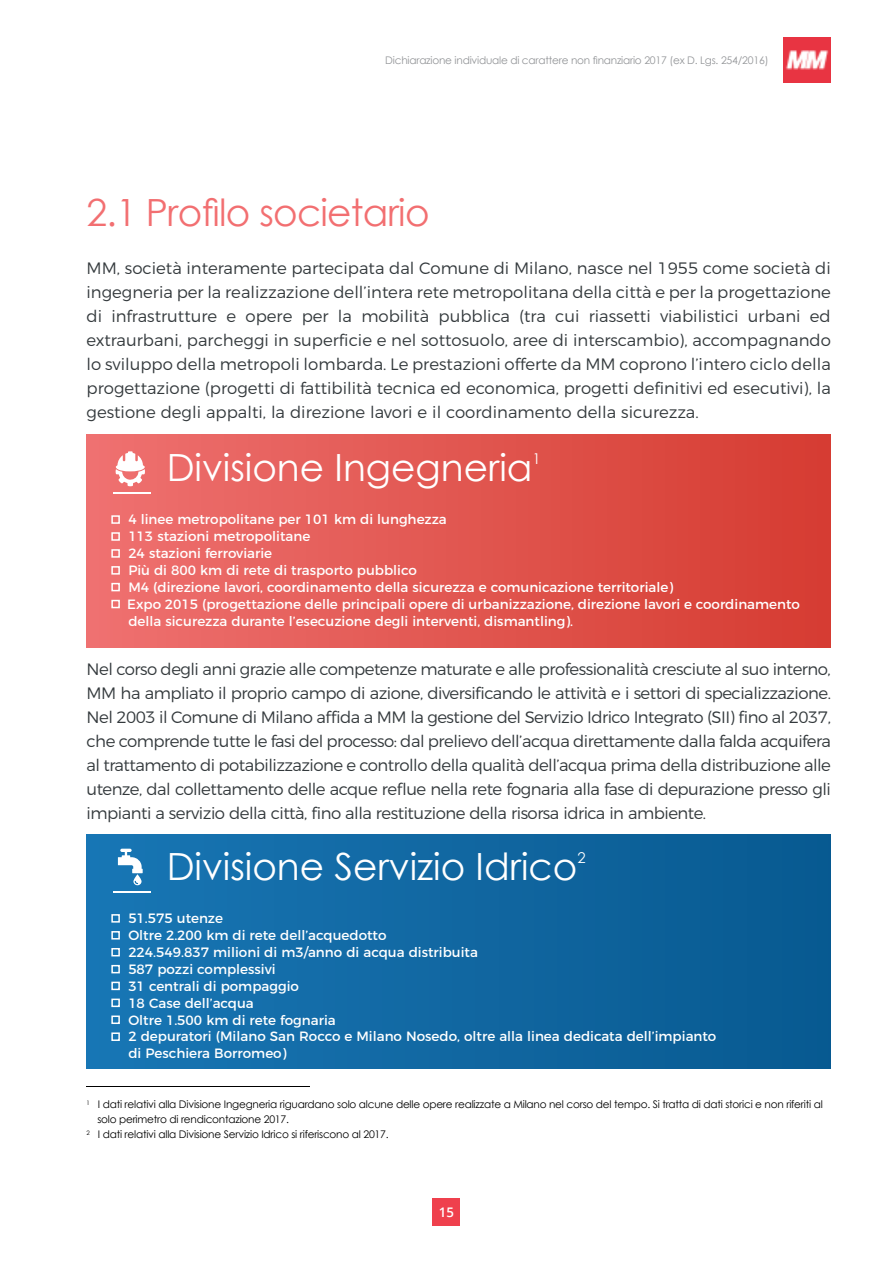
<style>
.page{position:relative;width:893px;height:1263px;background:#fff}
.page>*{position:absolute;margin:0;border:0;box-sizing:border-box;transform-origin:0 0}
.t1{font:37.5px "Century Gothic";color:#fff}
.t2{font:37.5px "Century Gothic";letter-spacing:-.02em;color:#f26f71}
.t3{font:300 16.5px/24px "Montserrat";letter-spacing:-.03em;color:#33393c;text-align:justify}
.t4{font:14.85px "Century Gothic";color:#fff}
.t5{font:13.5px/17px "Montserrat";color:#fff}
.t6{font:600 13.2px "Open Sans";color:#fff}
.t7{font:10.5px "Century Gothic";letter-spacing:-.02em;color:#000}
.t8{font:10.5px "Century Gothic";letter-spacing:-.02em;color:#939598}
</style>
<div class="page">
<img style="left:783px;top:38px;width:48px;height:45px">
<div style="left:433px;top:1198px;width:27px;height:27px;background:#ef404d"></div>
<svg style="left:87px;top:834px;width:744px;height:235px;background:#1067a1"></svg>
<div style="left:87px;top:434px;width:744px;height:213px;background:linear-gradient(to right,#ee7170,#d53c31)"></div>
<hr style="left:113px;top:492px;width:38px;height:2px;background:#fff">
<div style="left:111px;top:600px;width:9px;height:8px;border:2px solid #fff"></div>
<div style="left:111px;top:583px;width:9px;height:8px;border:2px solid #fff"></div>
<div style="left:111px;top:566px;width:9px;height:9px;border:2px solid #fff"></div>
<div style="left:111px;top:549px;width:9px;height:9px;border:2px solid #fff"></div>
<div style="left:111px;top:532px;width:9px;height:9px;border:2px solid #fff"></div>
<div style="left:111px;top:515px;width:9px;height:9px;border:2px solid #fff"></div>
<svg style="left:116px;top:451px;width:29px;height:35px"></svg>
<hr style="left:113px;top:891px;width:38px;height:2px;background:#fff">
<div style="left:111px;top:998px;width:9px;height:9px;border:2px solid #fff"></div>
<div style="left:111px;top:1032px;width:9px;height:9px;border:2px solid #fff"></div>
<div style="left:111px;top:982px;width:9px;height:8px;border:2px solid #fff"></div>
<div style="left:111px;top:1015px;width:9px;height:9px;border:2px solid #fff"></div>
<div style="left:111px;top:965px;width:9px;height:8px;border:2px solid #fff"></div>
<div style="left:111px;top:948px;width:9px;height:8px;border:2px solid #fff"></div>
<div style="left:111px;top:931px;width:9px;height:8px;border:2px solid #fff"></div>
<div style="left:111px;top:914px;width:9px;height:8px;border:2px solid #fff"></div>
<svg style="left:118px;top:849px;width:25px;height:36px"></svg>
<hr style="left:87px;top:1086px;width:223px;height:1px;background:#000">
<p class="t8" style="left:385px;top:53px;width:385px">Dichiarazione individuale di carattere non finanziario 2017 (ex D. Lgs. 254/2016)</p>
<h1 class="t2" style="left:87px;top:186px;width:345px">2.1 Profilo societario</h1>
<p class="t3" style="left:87px;top:255px;width:746px">MM, società interamente partecipata dal Comune di Milano, nasce nel 1955 come società di ingegneria per la realizzazione dell’intera rete metropolitana della città e per la progettazione di infrastrutture e opere per la mobilità pubblica (tra cui riassetti viabilistici urbani ed extraurbani, parcheggi in superficie e nel sottosuolo, aree di interscambio), accompagnando lo sviluppo della metropoli lombarda. Le prestazioni offerte da MM coprono l’intero ciclo della progettazione (progetti di fattibilità tecnica ed economica, progetti definitivi ed esecutivi), la gestione degli appalti, la direzione lavori e il coordinamento della sicurezza.</p>
<h1 class="t1" style="left:167px;top:441px;width:367px">Divisione Ingegneria</h1>
<p class="t4" style="left:532px;top:448px;width:10px">1</p>
<p class="t5" style="left:127px;top:510px;width:674px">4 linee metropolitane per 101 km di lunghezza<br>113 stazioni metropolitane<br>24 stazioni ferroviarie<br>Più di 800 km di rete di trasporto pubblico<br>M4 (direzione lavori, coordinamento della sicurezza e comunicazione territoriale)<br>Expo 2015 (progettazione delle principali opere di urbanizzazione, direzione lavori e coordinamento della sicurezza durante l’esecuzione degli interventi, dismantling).</p>
<p class="t3" style="left:87px;top:655px;width:746px">Nel corso degli anni grazie alle competenze maturate e alle professionalità cresciute al suo interno, MM ha ampliato il proprio campo di azione, diversificando le attività e i settori di specializzazione.<br>Nel 2003 il Comune di Milano affida a MM la gestione del Servizio Idrico Integrato (SII) fino al 2037, che comprende tutte le fasi del processo: dal prelievo dell’acqua direttamente dalla falda acquifera al trattamento di potabilizzazione e controllo della qualità dell’acqua prima della distribuzione alle utenze, dal collettamento delle acque reflue nella rete fognaria alla fase di depurazione presso gli impianti a servizio della città, fino alla restituzione della risorsa idrica in ambiente.</p>
<h1 class="t1" style="left:167px;top:840px;width:412px">Divisione Servizio Idrico</h1>
<p class="t4" style="left:577px;top:847px;width:10px">2</p>
<p class="t5" style="left:128px;top:909px;width:590px">51.575 utenze<br>Oltre 2.200 km di rete dell’acquedotto<br>224.549.837 milioni di m3/anno di acqua distribuita<br>587 pozzi complessivi<br>31 centrali di pompaggio<br>18 Case dell’acqua<br>Oltre 1.500 km di rete fognaria<br>2 depuratori (Milano San Rocco e Milano Nosedo, oltre alla linea dedicata dell’impianto di Peschiera Borromeo)</p>
<p class="t7" style="left:87px;top:1097px;width:738px"><sup>1</sup> I dati relativi alla Divisione Ingegneria riguardano solo alcune delle opere realizzate a Milano nel corso del tempo. Si tratta di dati storici e non riferiti al</p>
<p class="t7" style="left:97px;top:1112px;width:193px">solo perimetro di rendicontazione 2017.</p>
<p class="t7" style="left:87px;top:1127px;width:304px"><sup>2</sup> I dati relativi alla Divisione Servizio Idrico si riferiscono al 2017.</p>
<p class="t6" style="left:439px;top:1203px;width:17px">15</p>
</div>
